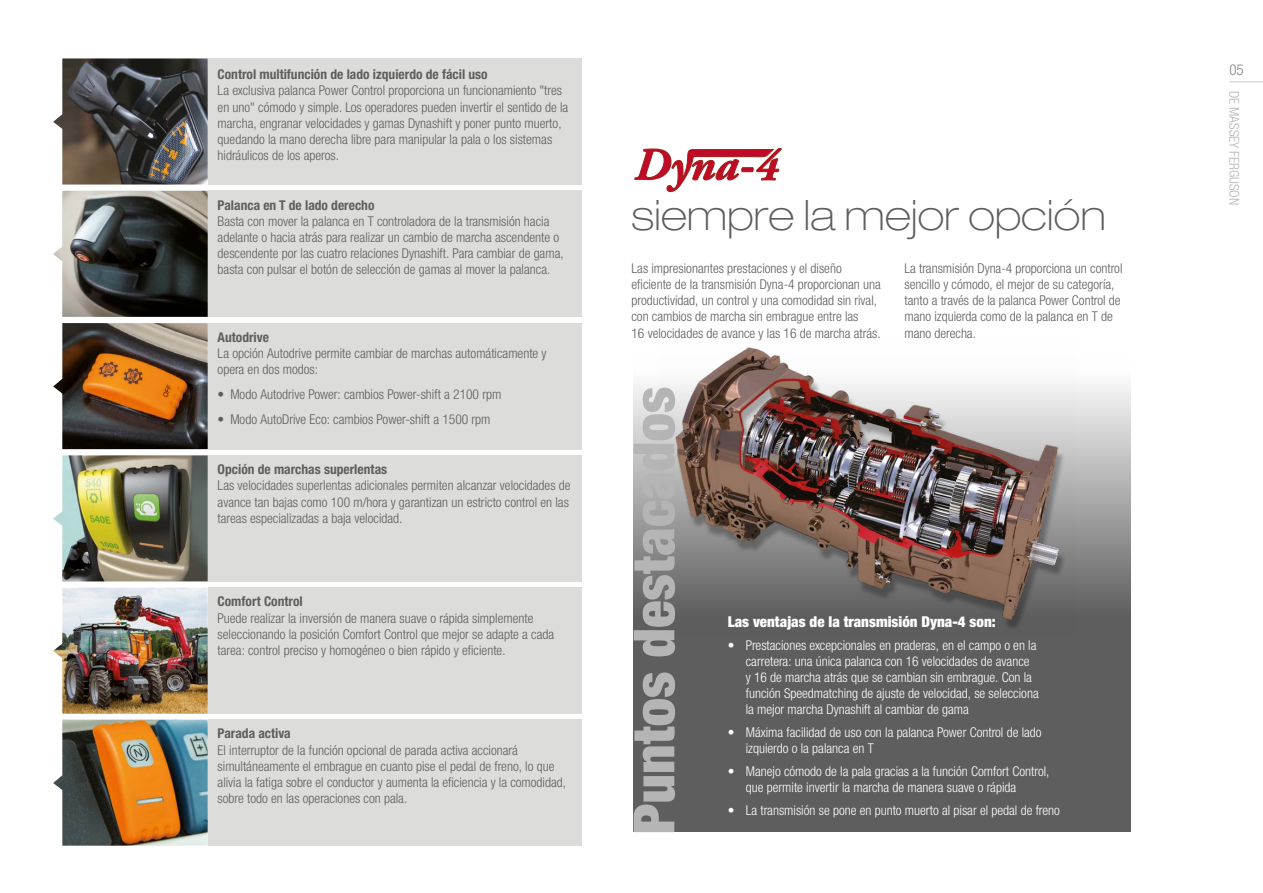
<style>
.page{position:relative;width:1263px;height:893px;background:#fff}
.page>*{position:absolute;margin:0;border:0;box-sizing:border-box;transform-origin:0 0}
.t1{font:900 condensed 57px "Helvetica Neue LTW1 G";color:#b6b5b5}
.t2{font:100 expanded 42px "Helvetica Neue";color:#5f5e5e}
.t3{font:900 condensed 15px "Helvetica Neue LTW1 G";color:#fff}
.t4{font:300 condensed 15px "Helvetica Neue LTW1 G";color:#848483}
.t5{font:300 condensed 13.5px/16.2px "Helvetica Neue LTW1 G";color:#5f5e5e}
.t6{font:300 condensed 13.5px/16.2px "Helvetica Neue LTW1 G";color:#fff}
.t7{font:700 condensed 13.5px "Helvetica Neue LTW1 G";color:#5f5e5e}
.t8{font:300 condensed 13.5px "Helvetica Neue LTW1 G";color:#b6b5b5}
</style>
<div class="page">
<img style="left:53px;top:58px;width:155px;height:127px">
<img style="left:53px;top:191px;width:155px;height:126px">
<img style="left:53px;top:455px;width:155px;height:126px">
<img style="left:53px;top:588px;width:155px;height:126px">
<img style="left:53px;top:720px;width:155px;height:126px">
<div style="left:208px;top:58px;width:373px;height:127px;background:#dcdcdb"></div>
<div style="left:208px;top:191px;width:373px;height:126px;background:#dcdcdb"></div>
<div style="left:208px;top:323px;width:373px;height:126px;background:#dcdcdb"></div>
<div style="left:208px;top:455px;width:373px;height:126px;background:#dcdcdb"></div>
<div style="left:208px;top:588px;width:373px;height:126px;background:#dcdcdb"></div>
<div style="left:208px;top:720px;width:373px;height:126px;background:#dcdcdb"></div>
<svg style="left:634px;top:383px;width:497px;height:449px;background:#6b6a6a"></svg>
<img style="left:53px;top:323px;width:155px;height:126px">
<svg style="left:635px;top:148px;width:147px;height:44px"></svg>
<hr style="left:1229px;top:81px;width:34px;height:1px;background:#c5c5c4">
<img style="left:660px;top:347px;width:415px;height:288px">
<p class="t7" style="left:218px;top:66px;width:272px">Control multifunción de lado izquierdo de fácil uso</p>
<p class="t5" style="left:218px;top:83px;width:352px">La exclusiva palanca Power Control proporciona un funcionamiento "tres en uno" cómodo y simple. Los operadores pueden invertir el sentido de la marcha, engranar velocidades y gamas Dynashift y poner punto muerto, quedando la mano derecha libre para manipular la pala o los sistemas hidráulicos de los aperos.</p>
<p class="t7" style="left:218px;top:197px;width:158px">Palanca en T de lado derecho</p>
<p class="t5" style="left:218px;top:213px;width:348px">Basta con mover la palanca en T controladora de la transmisión hacia adelante o hacia atrás para realizar un cambio de marcha ascendente o descendente por las cuatro relaciones Dynashift. Para cambiar de gama, basta con pulsar el botón de selección de gamas al mover la palanca.</p>
<p class="t7" style="left:218px;top:329px;width:53px">Autodrive</p>
<p class="t5" style="left:218px;top:345px;width:330px">La opción Autodrive permite cambiar de marchas automáticamente y opera en dos modos:</p>
<p class="t5" style="left:218px;top:386px;width:285px">• Modo Autodrive Power: cambios Power-shift a 2100 rpm</p>
<p class="t5" style="left:218px;top:411px;width:274px">• Modo AutoDrive Eco: cambios Power-shift a 1500 rpm</p>
<p class="t7" style="left:218px;top:461px;width:171px">Opción de marchas superlentas</p>
<p class="t5" style="left:218px;top:478px;width:354px">Las velocidades superlentas adicionales permiten alcanzar velocidades de avance tan bajas como 100 m/hora y garantizan un estricto control en las tareas especializadas a baja velocidad.</p>
<p class="t7" style="left:218px;top:593px;width:87px">Comfort Control</p>
<p class="t5" style="left:218px;top:610px;width:338px">Puede realizar la inversión de manera suave o rápida simplemente seleccionando la posición Comfort Control que mejor se adapte a cada tarea: control preciso y homogéneo o bien rápido y eficiente.</p>
<p class="t7" style="left:218px;top:725px;width:75px">Parada activa</p>
<p class="t5" style="left:218px;top:742px;width:350px">El interruptor de la función opcional de parada activa accionará simultáneamente el embrague en cuanto pise el pedal de freno, lo que alivia la fatiga sobre el conductor y aumenta la eficiencia y la comodidad, sobre todo en las operaciones con pala.</p>
<h2 class="t2" style="left:631px;top:190px;width:476px">siempre la mejor opción</h2>
<p class="t5" style="left:631px;top:260px;width:251px">Las impresionantes prestaciones y el diseño eficiente de la transmisión Dyna-4 proporcionan una productividad, un control y una comodidad sin rival, con cambios de marcha sin embrague entre las<br>16 velocidades de avance y las 16 de marcha atrás.</p>
<p class="t5" style="left:904px;top:260px;width:220px">La transmisión Dyna-4 proporciona un control sencillo y cómodo, el mejor de su categoría, tanto a través de la palanca Power Control de mano izquierda como de la palanca en T de mano derecha.</p>
<h1 class="t1" style="left:620px;top:834px;width:449px;rotate:-90deg">Puntos destacados</h1>
<p class="t3" style="left:728px;top:613px;width:269px">Las ventajas de la transmisión Dyna-4 son:</p>
<p class="t6" style="left:746px;top:637px;width:294px;text-indent:-18px">• Prestaciones excepcionales en praderas, en el campo o en la carretera: una única palanca con 16 velocidades de avance<br>y 16 de marcha atrás que se cambian sin embrague. Con la función Speedmatching de ajuste de velocidad, se selecciona la mejor marcha Dynashift al cambiar de gama</p>
<p class="t6" style="left:746px;top:724px;width:297px;text-indent:-18px">• Máxima facilidad de uso con la palanca Power Control de lado izquierdo o la palanca en T</p>
<p class="t6" style="left:746px;top:763px;width:305px;text-indent:-18px">• Manejo cómodo de la pala gracias a la función Comfort Control, que permite invertir la marcha de manera suave o rápida</p>
<p class="t6" style="left:728px;top:802px;width:334px">• La transmisión se pone en punto muerto al pisar el pedal de freno</p>
<p class="t4" style="left:1229px;top:61px;width:16px">05</p>
<p class="t8" style="left:1242px;top:91px;width:116px;rotate:90deg">DE MASSEY FERGUSON</p>
</div>
